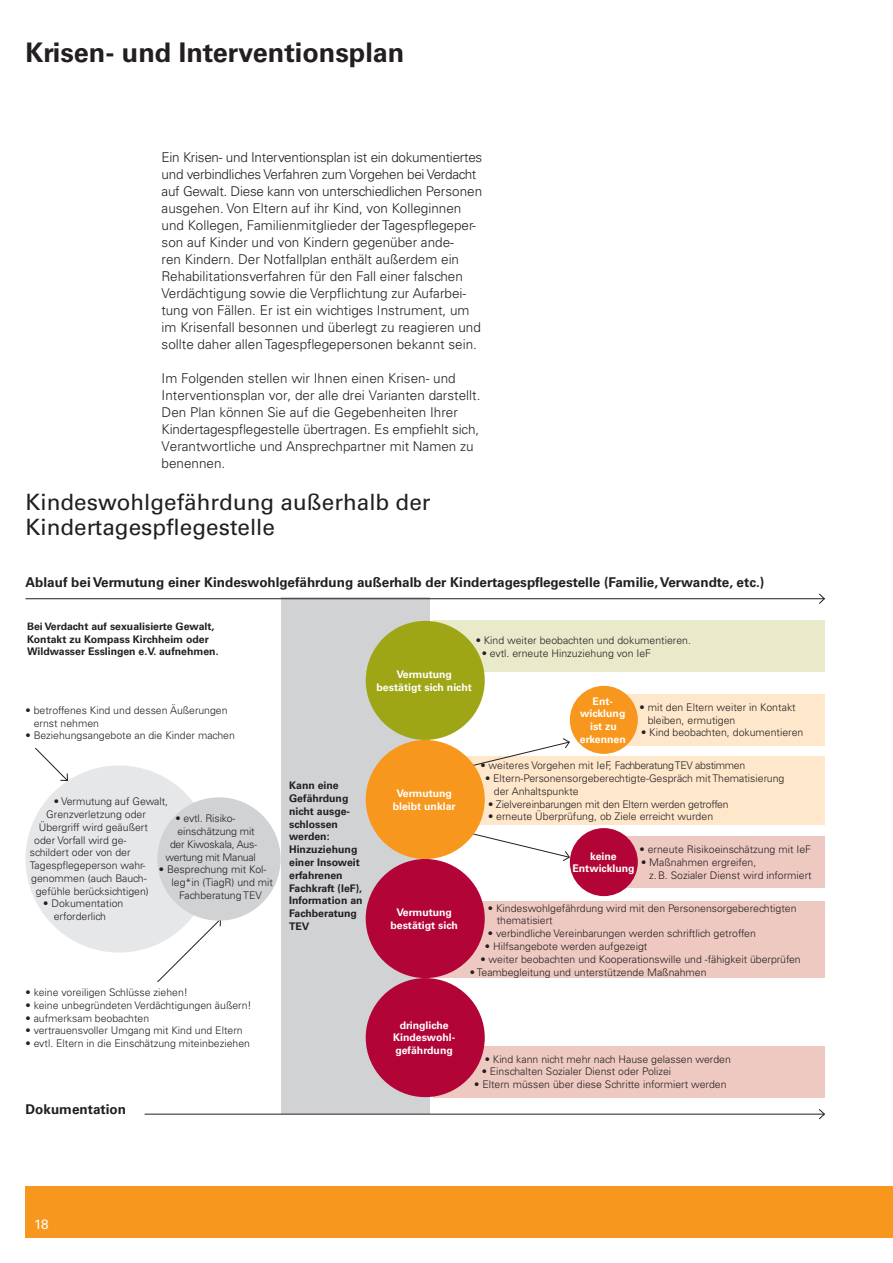
<style>
.page{position:relative;width:893px;height:1263px;background:#fff}
.page>*{position:absolute;margin:0;border:0;box-sizing:border-box;transform-origin:0 0}
.t1{font:700 27px "Univers LT Std";color:#231f20}
.t2{font:22.5px/25.5px "Univers LT Std";color:#231f20}
.t3{font:300 13.5px/17px "Univers LT Std";color:#231f20}
.t4{font:700 13.5px "Univers LT Std";color:#231f20}
.t5{font:13.5px "Univers LT Std";color:#fff}
.t6{font:300 10.5px/12.8px "Univers LT Std";color:#231f20}
.t7{font:700 10.5px/12.8px "Univers LT Std";color:#231f20}
.t8{font:700 10.5px/12.8px "Univers LT Std";color:#fff;text-align:center}
.t9{font:300 10.5px "Univers LT Std";letter-spacing:-.02em;color:#231f20}
.t10{font:300 10.5px "Univers LT Std";letter-spacing:-.03em;color:#231f20}
</style>
<div class="page">
<div style="left:26px;top:1186px;width:867px;height:51px;background:#f7971d"></div>
<svg style="left:156px;top:920px;width:65px;height:52px"></svg>
<div style="left:281px;top:597px;width:148px;height:517px;background:#d1d2d4"></div>
<div style="left:429px;top:757px;width:396px;height:68px;background:#fee7cb"></div>
<div style="left:26px;top:765px;width:187px;height:187px;background:#e6e7e9;border-radius:50%"></div>
<div style="left:157px;top:797px;width:124px;height:124px;background:#d1d2d4;border-radius:50%"></div>
<div style="left:434px;top:621px;width:391px;height:51px;background:#e8eac9"></div>
<div style="left:429px;top:901px;width:396px;height:77px;background:#eec9c2"></div>
<div style="left:434px;top:1046px;width:391px;height:51px;background:#eec9c2"></div>
<div style="left:366px;top:621px;width:119px;height:119px;background:#9ea615;border-radius:50%"></div>
<div style="left:366px;top:859px;width:119px;height:119px;background:#b30437;border-radius:50%"></div>
<div style="left:366px;top:978px;width:119px;height:119px;background:#b30437;border-radius:50%"></div>
<div style="left:602px;top:694px;width:223px;height:51px;background:#fee7cb"></div>
<div style="left:602px;top:836px;width:223px;height:52px;background:#eec9c2"></div>
<div style="left:570px;top:686px;width:68px;height:68px;background:#f7971d;border-radius:50%"></div>
<div style="left:570px;top:828px;width:68px;height:68px;background:#b30437;border-radius:50%"></div>
<svg style="left:459px;top:738px;width:111px;height:31px"></svg>
<svg style="left:459px;top:830px;width:111px;height:32px"></svg>
<svg style="left:35px;top:747px;width:33px;height:35px"></svg>
<div style="left:366px;top:740px;width:119px;height:119px;background:#f7971d;border-radius:50%"></div>
<hr style="left:145px;top:1114px;width:679px;height:1px;background:#231f20">
<svg style="left:818px;top:1109px;width:7px;height:11px"></svg>
<hr style="left:26px;top:598px;width:798px;height:1px;background:#231f20">
<svg style="left:818px;top:593px;width:7px;height:11px"></svg>
<h1 class="t1" style="left:26px;top:37px;width:380px">Krisen- und Interventionsplan</h1>
<p class="t3" style="left:162px;top:148px;width:322px">Ein Krisen- und Interventionsplan ist ein dokumentiertes und verbindliches Verfahren zum Vorgehen bei Verdacht auf Gewalt. Diese kann von unterschiedlichen Personen ausgehen. Von Eltern auf ihr Kind, von Kolleginnen und Kollegen, Familienmitglieder der Tagespflegeper&shy;son auf Kinder und von Kindern gegenüber ande-<br>ren Kindern. Der Notfallplan enthält außerdem ein Rehabilitationsverfahren für den Fall einer falschen Verdächtigung sowie die Verpflichtung zur Aufarbei&shy;tung von Fällen. Er ist ein wichtiges Instrument, um im Krisenfall besonnen und überlegt zu reagieren und sollte daher allen Tagespflegepersonen bekannt sein.</p>
<p class="t3" style="left:162px;top:369px;width:320px">Im Folgenden stellen wir Ihnen einen Krisen- und Interventionsplan vor, der alle drei Varianten darstellt.<br>Den Plan können Sie auf die Gegebenheiten Ihrer Kindertagespflegestelle übertragen. Es empfiehlt sich, Verantwortliche und Ansprechpartner mit Namen zu benennen.</p>
<h2 class="t2" style="left:26px;top:489px;width:407px">Kindeswohlgefährdung außerhalb der<br>Kindertagespflegestelle</h2>
<p class="t4" style="left:26px;top:574px;width:740px">Ablauf bei Vermutung einer Kindeswohlgefährdung außerhalb der Kindertagespflegestelle (Familie, Verwandte, etc.)</p>
<p class="t7" style="left:27px;top:620px;width:193px">Bei Verdacht auf sexualisierte Gewalt,<br>Kontakt zu Kompass Kirchheim oder<br>Wildwasser Esslingen e.V. aufnehmen.</p>
<p class="t6" style="left:34px;top:704px;width:195px;text-indent:-8px">• betroffenes Kind und dessen Äußerungen ernst nehmen</p>
<p class="t6" style="left:26px;top:729px;width:211px">• Beziehungsangebote an die Kinder machen</p>
<p class="t6" style="left:54px;top:795px;width:116px">• Vermutung auf Gewalt,</p>
<p class="t6" style="left:46px;top:808px;width:101px">Grenzverletzung oder</p>
<p class="t6" style="left:39px;top:821px;width:111px">Übergriff wird geäußert</p>
<p class="t6" style="left:34px;top:833px;width:93px">oder Vorfall wird ge-</p>
<p class="t6" style="left:30px;top:846px;width:102px">schildert oder von der</p>
<p class="t6" style="left:30px;top:859px;width:117px">Tagespflegeperson wahr-</p>
<p class="t6" style="left:31px;top:872px;width:117px">genommen (auch Bauch-</p>
<p class="t6" style="left:36px;top:885px;width:115px">gefühle berücksichtigen)</p>
<p class="t6" style="left:54px;top:897px;width:71px;text-indent:-10px">• Dokumentation erforderlich</p>
<p class="t6" style="left:175px;top:812px;width:61px">• evtl. Risiko-</p>
<p class="t6" style="left:177px;top:825px;width:79px">einschätzung mit</p>
<p class="t9" style="left:170px;top:838px;width:88px">der Kiwoskala, Aus-</p>
<p class="t9" style="left:165px;top:850px;width:92px">wertung mit Manual</p>
<p class="t6" style="left:159px;top:863px;width:109px">• Besprechung mit Kol-</p>
<p class="t6" style="left:172px;top:876px;width:103px">leg*in (TiagR) und mit</p>
<p class="t6" style="left:179px;top:889px;width:84px">Fachberatung TEV</p>
<p class="t6" style="left:26px;top:986px;width:164px">• keine voreiligen Schlüsse ziehen!</p>
<p class="t6" style="left:26px;top:999px;width:228px">• keine unbegründeten Verdächtigungen äußern!</p>
<p class="t6" style="left:26px;top:1011px;width:125px">• aufmerksam beobachten</p>
<p class="t6" style="left:26px;top:1024px;width:219px">• vertrauensvoller Umgang mit Kind und Eltern</p>
<p class="t6" style="left:26px;top:1037px;width:226px">• evtl. Eltern in die Einschätzung miteinbeziehen</p>
<p class="t4" style="left:26px;top:1102px;width:102px">Dokumentation</p>
<p class="t7" style="left:289px;top:779px;width:75px">Kann eine<br>Gefährdung nicht ausge&shy;schlossen werden:<br>Hinzuziehung einer Insoweit erfahrenen<br>Fachkraft (IeF),<br>Information an<br>Fachberatung<br>TEV</p>
<p class="t6" style="left:476px;top:634px;width:217px">• Kind weiter beobachten und dokumentieren.</p>
<p class="t6" style="left:482px;top:646px;width:171px">• evtl. erneute Hinzuziehung von IeF</p>
<p class="t8" style="left:377px;top:668px;width:97px">Vermutung bestätigt sich nicht</p>
<p class="t8" style="left:393px;top:787px;width:65px">Vermutung bleibt unklar</p>
<p class="t8" style="left:580px;top:694px;width:47px">Ent&shy;wicklung ist zu erkennen</p>
<p class="t6" style="left:648px;top:701px;width:149px;text-indent:-8px">• mit den Eltern weiter in Kontakt bleiben, ermutigen</p>
<p class="t6" style="left:641px;top:726px;width:164px">• Kind beobachten, dokumentieren</p>
<p class="t10" style="left:480px;top:759px;width:266px">• weiteres Vorgehen mit IeF, Fachberatung TEV abstimmen</p>
<p class="t6" style="left:494px;top:772px;width:292px;text-indent:-9px">• Eltern-Personensorgeberechtigte-Gespräch mit Thematisierung der Anhaltspunkte</p>
<p class="t9" style="left:488px;top:797px;width:242px">• Zielvereinbarungen mit den Eltern werden getroffen</p>
<p class="t6" style="left:488px;top:810px;width:227px">• erneute Überprüfung, ob Ziele erreicht wurden</p>
<p class="t6" style="left:640px;top:843px;width:173px">• erneute Risikoeinschätzung mit IeF</p>
<p class="t6" style="left:649px;top:856px;width:164px;text-indent:-8px">• Maßnahmen ergreifen,<br>z.B. Sozialer Dienst wird informiert</p>
<p class="t8" style="left:572px;top:849px;width:64px">keine<br>Entwicklung</p>
<p class="t8" style="left:390px;top:906px;width:69px">Vermutung bestätigt sich</p>
<p class="t6" style="left:497px;top:902px;width:301px;text-indent:-9px">• Kindeswohlgefährdung wird mit den Personensorgeberechtigten thematisiert</p>
<p class="t6" style="left:488px;top:927px;width:269px">• verbindliche Vereinbarungen werden schriftlich getroffen</p>
<p class="t6" style="left:485px;top:940px;width:164px">• Hilfsangebote werden aufgezeigt</p>
<p class="t6" style="left:480px;top:953px;width:322px">• weiter beobachten und Kooperationswille und -fähigkeit überprüfen</p>
<p class="t6" style="left:470px;top:965px;width:238px">• Teambegleitung und unterstützende Maßnahmen</p>
<p class="t8" style="left:393px;top:1019px;width:64px">dringliche<br>Kindeswohl&shy;gefährdung</p>
<p class="t6" style="left:485px;top:1052px;width:248px">• Kind kann nicht mehr nach Hause gelassen werden</p>
<p class="t6" style="left:482px;top:1065px;width:191px">• Einschalten Sozialer Dienst oder Polizei</p>
<p class="t6" style="left:474px;top:1078px;width:254px">• Eltern müssen über diese Schritte informiert werden</p>
<p class="t5" style="left:34px;top:1216px;width:16px">18</p>
</div>
